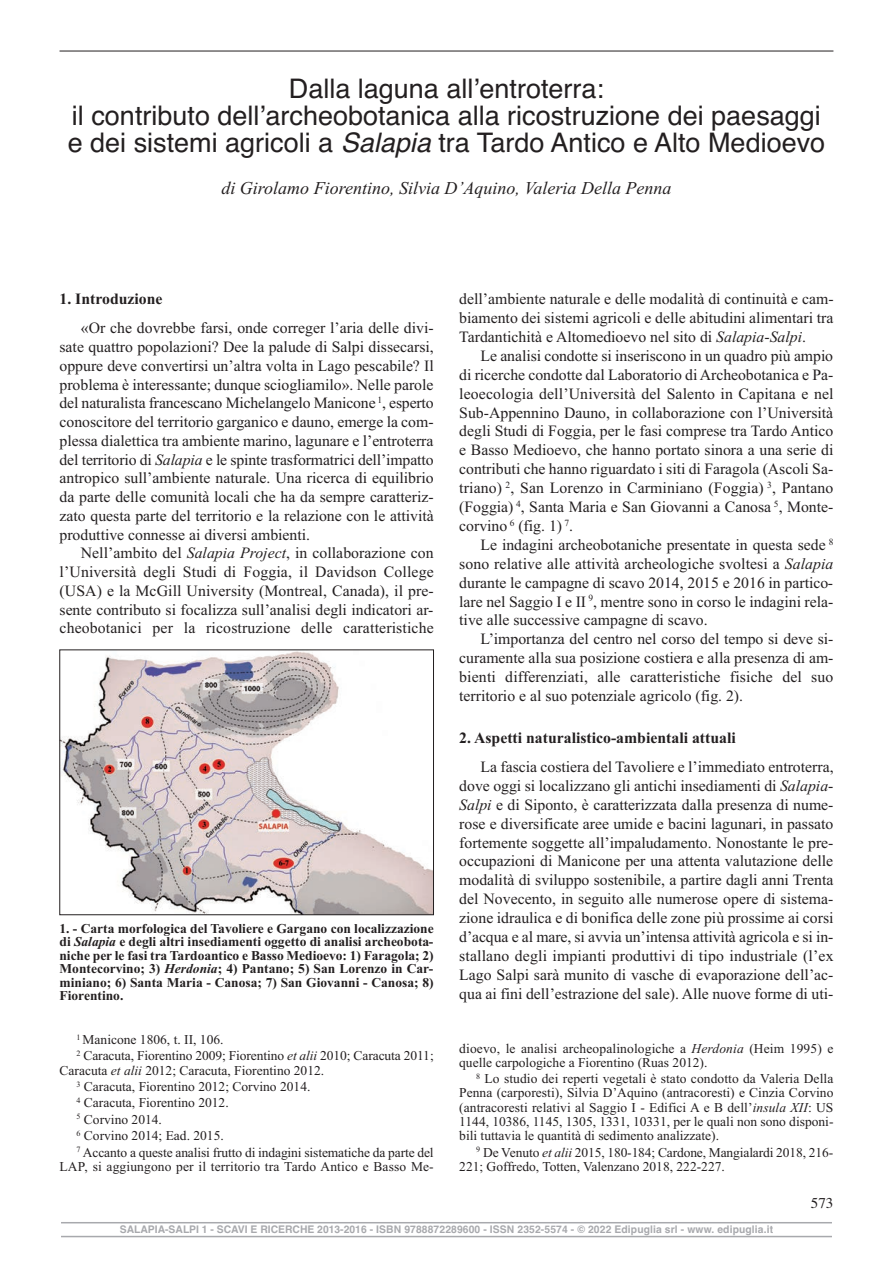
<style>
.page{position:relative;width:893px;height:1263px;background:#fff}
.page>*{position:absolute;margin:0;border:0;box-sizing:border-box;transform-origin:0 0}
.t1{font:27px/27px "Helvetica";color:#231f20;text-align:center}
.t2{font:italic 18px "Times New Roman";color:#231f20}
.t3{font:15.75px/18.9px "Times New Roman";color:#231f20}
.t4{font:15px "Times";color:#231f20}
.t5{font:13.5px/16.4px "Times New Roman";color:#231f20}
.t6{font:700 13.5px/13.5px "Times New Roman";color:#231f20;text-align:justify}
.t7{font:700 10.5px "Helvetica";letter-spacing:.01em;color:#a8a9ad}
.s1{font-style:italic}
.s2{font-weight:700}
</style>
<div class="page">
<div style="left:60px;top:1220px;width:773px;height:21px;background:linear-gradient(to right,#fff,#fff)"></div>
<hr style="left:61px;top:1222px;width:771px;height:1px;background:#a8a9ad">
<hr style="left:61px;top:1236px;width:771px;height:1px;background:#a8a9ad">
<hr style="left:60px;top:51px;width:773px;height:1px;background:#231f20">
<img style="left:62px;top:652px;width:370px;height:261px">
<div style="left:60px;top:650px;width:374px;height:265px;border:1px solid #231f20"></div>
<p class="t1" style="left:68px;top:75px;width:759px">Dalla laguna all’entroterra:<br>il contributo dell’archeobotanica alla ricostruzione dei paesaggi e dei sistemi agricoli a <span class="s1">Salapia</span> tra Tardo Antico e Alto Medioevo</p>
<p class="t2" style="left:221px;top:178px;width:452px">di Girolamo Fiorentino, Silvia D’Aquino, Valeria Della Penna</p>
<p class="t3" style="left:81px;top:284px;width:354px;line-height:29.4px;text-indent:-21px"><span class="s2">1. Introduzione<br></span>«Or che dovrebbe farsi, onde correger l’aria delle divi-</p>
<p class="t3" style="left:60px;top:337px;width:376px">sate quattro popolazioni? Dee la palude di Salpi dissecarsi,</p>
<p class="t3" style="left:60px;top:356px;width:376px">oppure deve convertirsi un’altra volta in Lago pescabile? Il</p>
<p class="t3" style="left:60px;top:375px;width:375px">problema è interessante; dunque sciogliamilo». Nelle parole</p>
<p class="t3" style="left:60px;top:394px;width:376px">del naturalista francescano Michelangelo Manicone <sup>1</sup>, esperto</p>
<p class="t3" style="left:60px;top:412px;width:376px">conoscitore del territorio garganico e dauno, emerge la com-</p>
<p class="t3" style="left:60px;top:431px;width:375px">plessa dialettica tra ambiente marino, lagunare e l’entroterra</p>
<p class="t3" style="left:60px;top:450px;width:376px">del territorio di <span class="s1">Salapia</span> e le spinte trasformatrici dell’impatto</p>
<p class="t3" style="left:60px;top:469px;width:376px">antropico sull’ambiente naturale. Una ricerca di equilibrio</p>
<p class="t3" style="left:60px;top:487px;width:376px">da parte delle comunità locali che ha da sempre caratteriz-</p>
<p class="t3" style="left:60px;top:506px;width:376px">zato questa parte del territorio e la relazione con le attività</p>
<p class="t3" style="left:60px;top:525px;width:252px">produttive connesse ai diversi ambienti.</p>
<p class="t3" style="left:81px;top:543px;width:354px">Nell’ambito del <span class="s1">Salapia Project</span>, in collaborazione con</p>
<p class="t3" style="left:60px;top:562px;width:376px">l’Università degli Studi di Foggia, il Davidson College</p>
<p class="t3" style="left:60px;top:581px;width:376px">(USA) e la McGill University (Montreal, Canada), il pre-</p>
<p class="t3" style="left:60px;top:600px;width:375px">sente contributo si focalizza sull’analisi degli indicatori ar-</p>
<p class="t3" style="left:60px;top:618px;width:376px">cheobotanici per la ricostruzione delle caratteristiche</p>
<p class="t6" style="left:60px;top:921px;width:376px">1. - Carta morfologica del Tavoliere e Gargano con localizzazione di <span class="s1">Salapia</span> e degli altri insediamenti oggetto di analisi archeobota&shy;niche per le fasi tra Tardoantico e Basso Medioevo: 1) Faragola; 2)<br>Montecorvino; 3) <span class="s1">Herdonia</span>; 4) Pantano; 5) San Lorenzo in Car&shy;miniano; 6) Santa Maria - Canosa; 7) San Giovanni - Canosa; 8)<br>Fiorentino.</p>
<p class="t5" style="left:77px;top:1031px;width:359px"><sup>1</sup> Manicone 1806, t. II, 106.<br><sup>2</sup> Caracuta, Fiorentino 2009; Fiorentino <span class="s1">et alii</span> 2010; Caracuta 2011;</p>
<p class="t5" style="left:77px;top:1062px;width:359px;text-indent:-17px">Caracuta <span class="s1">et alii</span> 2012; Caracuta, Fiorentino 2012.<br><sup>3</sup> Caracuta, Fiorentino 2012; Corvino 2014.<br><sup>4</sup> Caracuta, Fiorentino 2012.<br><sup>5</sup> Corvino 2014.<br><sup>6</sup> Corvino 2014; Ead. 2015.<br><sup>7</sup> Accanto a queste analisi frutto di indagini sistematiche da parte del</p>
<p class="t5" style="left:60px;top:1158px;width:376px">LAP, si aggiungono per il territorio tra Tardo Antico e Basso Me-</p>
<p class="t3" style="left:459px;top:289px;width:376px">dell’ambiente naturale e delle modalità di continuità e cam-</p>
<p class="t3" style="left:459px;top:308px;width:376px">biamento dei sistemi agricoli e delle abitudini alimentari tra</p>
<p class="t3" style="left:459px;top:327px;width:348px">Tardantichità e Altomedioevo nel sito di <span class="s1">Salapia</span>-<span class="s1">Salpi</span>.</p>
<p class="t3" style="left:480px;top:346px;width:354px">Le analisi condotte si inseriscono in un quadro più ampio</p>
<p class="t3" style="left:459px;top:365px;width:376px">di ricerche condotte dal Laboratorio di Archeobotanica e Pa-</p>
<p class="t3" style="left:459px;top:384px;width:376px">leoecologia dell’Università del Salento in Capitana e nel</p>
<p class="t3" style="left:459px;top:403px;width:375px">Sub-Appennino Dauno, in collaborazione con l’Università</p>
<p class="t3" style="left:459px;top:422px;width:376px">degli Studi di Foggia, per le fasi comprese tra Tardo Antico</p>
<p class="t3" style="left:459px;top:440px;width:376px">e Basso Medioevo, che hanno portato sinora a una serie di</p>
<p class="t3" style="left:459px;top:459px;width:375px">contributi che hanno riguardato i siti di Faragola (Ascoli Sa-</p>
<p class="t3" style="left:459px;top:478px;width:376px">triano) <sup>2</sup>, San Lorenzo in Carminiano (Foggia) <sup>3</sup>, Pantano</p>
<p class="t3" style="left:459px;top:497px;width:376px">(Foggia) <sup>4</sup>, Santa Maria e San Giovanni a Canosa <sup>5</sup>, Monte-</p>
<p class="t3" style="left:459px;top:516px;width:115px">corvino <sup>6</sup> (fig. 1) <sup>7</sup>.</p>
<p class="t3" style="left:480px;top:535px;width:354px">Le indagini archeobotaniche presentate in questa sede <sup>8</sup></p>
<p class="t3" style="left:459px;top:554px;width:376px">sono relative alle attività archeologiche svoltesi a <span class="s1">Salapia</span></p>
<p class="t3" style="left:459px;top:573px;width:375px">durante le campagne di scavo 2014, 2015 e 2016 in partico-</p>
<p class="t3" style="left:459px;top:592px;width:376px">lare nel Saggio I e II <sup>9</sup>, mentre sono in corso le indagini rela-</p>
<p class="t3" style="left:459px;top:611px;width:250px">tive alle successive campagne di scavo.</p>
<p class="t3" style="left:480px;top:629px;width:354px">L’importanza del centro nel corso del tempo si deve si-</p>
<p class="t3" style="left:459px;top:648px;width:376px">curamente alla sua posizione costiera e alla presenza di am-</p>
<p class="t3" style="left:459px;top:667px;width:376px">bienti differenziati, alle caratteristiche fisiche del suo</p>
<p class="t3" style="left:459px;top:686px;width:285px">territorio e al suo potenziale agricolo (fig. 2).</p>
<p class="t3" style="left:480px;top:722px;width:355px;line-height:29.5px;text-indent:-21px"><span class="s2">2. Aspetti naturalistico-ambientali attuali<br></span>La fascia costiera del Tavoliere e l’immediato entroterra,</p>
<p class="t3" style="left:459px;top:776px;width:376px;text-align:justify">dove oggi si localizzano gli antichi insediamenti di <span class="s1">Salapia</span>-<span class="s1">Salpi</span> e di Siponto, è caratterizzata dalla presenza di nume&shy;rose e diversificate aree umide e bacini lagunari, in passato fortemente soggette all’impaludamento. Nonostante le pre&shy;occupazioni di Manicone per una attenta valutazione delle modalità di sviluppo sostenibile, a partire dagli anni Trenta del Novecento, in seguito alle numerose opere di sistema&shy;zione idraulica e di bonifica delle zone più prossime ai corsi d’acqua e al mare, si avvia un’intensa attività agricola e si in&shy;stallano degli impianti produttivi di tipo industriale (l’ex Lago Salpi sarà munito di vasche di evaporazione dell’ac&shy;qua ai fini dell’estrazione del sale). Alle nuove forme di uti-</p>
<p class="t5" style="left:459px;top:1041px;width:376px;line-height:14.2px">dioevo, le analisi archeopalinologiche a <span class="s1">Herdonia</span> (Heim 1995) e quelle carpologiche a Fiorentino (Ruas 2012).</p>
<p class="t5" style="left:459px;top:1071px;width:376px;line-height:14.2px;text-align:justify;text-indent:17px"><sup>8</sup> Lo studio dei reperti vegetali è stato condotto da Valeria Della Penna (carporesti), Silvia D’Aquino (antracoresti) e Cinzia Corvino (antracoresti relativi al Saggio I - Edifici A e B dell’<span class="s1">insula XII</span>: US 1144, 10386, 1145, 1305, 1331, 10331, per le quali non sono disponi&shy;bili tuttavia le quantità di sedimento analizzate).</p>
<p class="t5" style="left:459px;top:1145px;width:375px;line-height:14.2px;text-indent:17px"><sup>9</sup> De Venuto <span class="s1">et alii</span> 2015, 180-184; Cardone, Mangialardi 2018, 216-<br>221; Goffredo, Totten, Valenzano 2018, 222-227.</p>
<p class="t4" style="left:811px;top:1194px;width:24px">573</p>
<p class="t7" style="left:120px;top:1223px;width:655px">SALAPIA-SALPI 1 - SCAVI E RICERCHE 2013-2016 - ISBN 9788872289600 - ISSN 2352-5574 - © 2022 Edipuglia srl - www. edipuglia.it</p>
</div>
